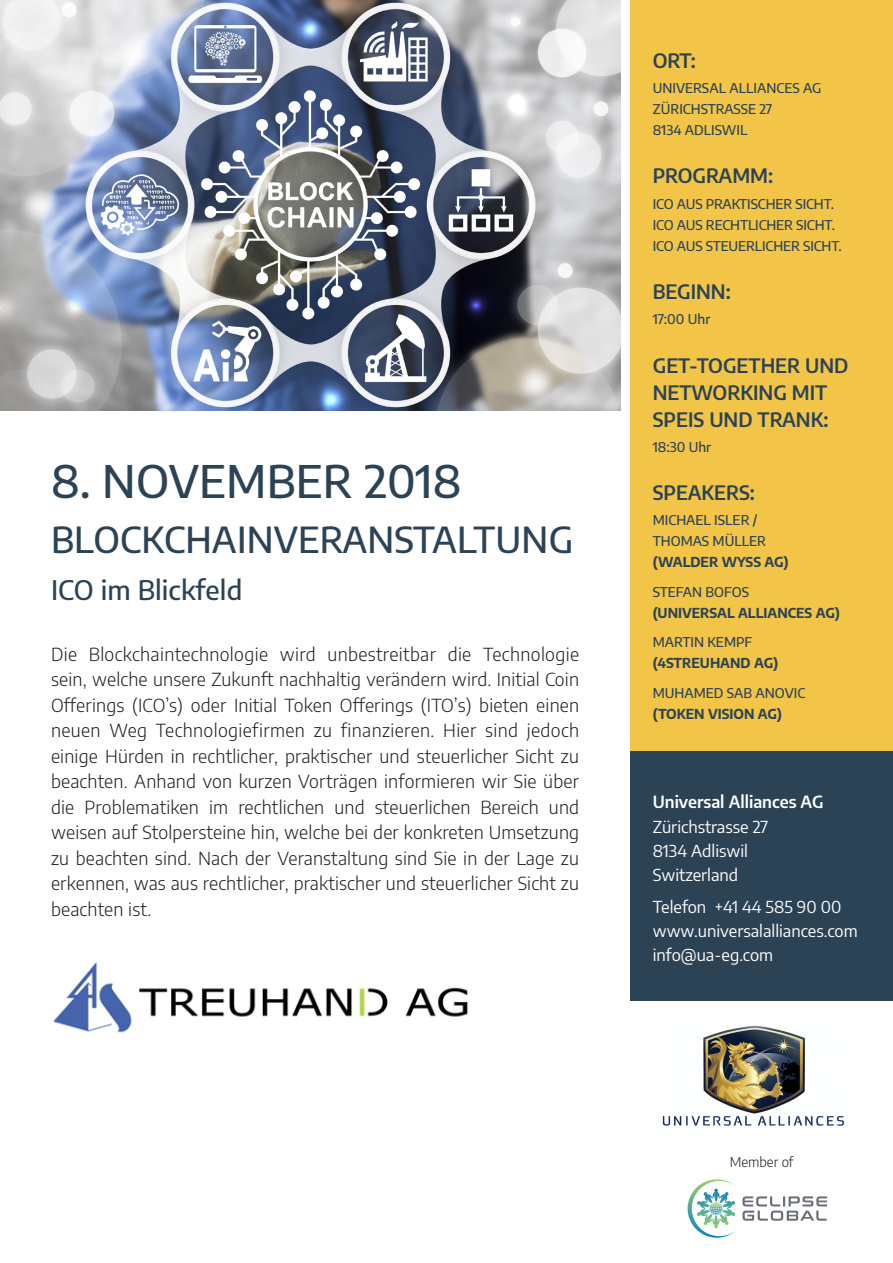
<style>
.page{position:relative;width:893px;height:1263px;background:#fff}
.page>*{position:absolute;margin:0;border:0;box-sizing:border-box;transform-origin:0 0}
.t1{font:500 45px "Encode Sans";letter-spacing:.005em;color:#2c4356}
.t2{font:500 36px "Encode Sans";letter-spacing:.005em;color:#2c4356}
.t3{font:500 27px "Encode Sans";letter-spacing:.005em;color:#2c4356}
.t4{font:600 19.5px/27px "Encode Sans";color:#2c4356}
.t5{font:300 18px/25.5px "Encode Sans";letter-spacing:.01em;color:#231f20;text-align:justify}
.t6{font:16.5px/24px "Encode Sans";color:#fff}
.t7{font:600 16.5px "Encode Sans";color:#fff}
.t8{font:500 13.5px/21px "Encode Sans";color:#2c4356}
.t9{font:700 13.5px "Encode Sans";color:#2c4356}
.t10{font:300 13.5px "Encode Sans";color:#231f20}
</style>
<div class="page">
<div style="left:630px;top:0;width:263px;height:789px;background:#f2c548"></div>
<div style="left:630px;top:752px;width:263px;height:249px;background:#2c4356"></div>
<img style="left:0;top:0;width:621px;height:410px">
<svg style="left:688px;top:1179px;width:47px;height:59px"></svg>
<svg style="left:742px;top:1196px;width:85px;height:25px"></svg>
<img style="left:662px;top:1025px;width:183px;height:101px">
<img style="left:53px;top:962px;width:415px;height:71px">
<h1 class="t1" style="left:51px;top:450px;width:412px">8. NOVEMBER 2018</h1>
<h2 class="t2" style="left:51px;top:514px;width:524px">BLOCKCHAINVERANSTALTUNG</h2>
<h3 class="t3" style="left:51px;top:570px;width:193px">ICO im Blickfeld</h3>
<p class="t5" style="left:51px;top:640px;width:530px">Die Blockchaintechnologie wird unbestreitbar die Technologie sein, welche unsere Zukunft nachhaltig verändern wird. Initial Coin Offerings (ICO’s) oder Initial Token Offerings (ITO’s) bieten einen neuen Weg Technologiefirmen zu finanzieren. Hier sind jedoch einige Hürden in rechtlicher, praktischer und steuerlicher Sicht zu beachten. Anhand von kurzen Vorträgen informieren wir Sie über die Problematiken im rechtlichen und steuerlichen Bereich und weisen auf Stolpersteine hin, welche bei der konkreten Umsetzung zu beachten sind. Nach der Veranstaltung sind Sie in der Lage zu erkennen, was aus rechtlicher, praktischer und steuerlicher Sicht zu beachten ist.</p>
<p class="t4" style="left:653px;top:46px;width:45px">ORT:</p>
<p class="t8" style="left:653px;top:77px;width:170px">UNIVERSAL ALLIANCES AG<br>ZÜRICHSTRASSE 27<br>8134 ADLISWIL</p>
<p class="t4" style="left:653px;top:162px;width:122px">PROGRAMM:</p>
<p class="t8" style="left:653px;top:193px;width:191px">ICO AUS PRAKTISCHER SICHT.<br>ICO AUS RECHTLICHER SICHT.<br>ICO AUS STEUERLICHER SICHT.</p>
<p class="t4" style="left:653px;top:277px;width:80px">BEGINN:</p>
<p class="t8" style="left:653px;top:308px;width:59px">17:00 Uhr</p>
<p class="t4" style="left:653px;top:351px;width:197px">GET-TOGETHER UND<br>NETWORKING MIT<br>SPEIS UND TRANK:</p>
<p class="t8" style="left:653px;top:436px;width:60px">18:30 Uhr</p>
<p class="t4" style="left:653px;top:478px;width:104px">SPEAKERS:</p>
<p class="t8" style="left:653px;top:509px;width:115px">MICHAEL ISLER /<br>THOMAS MÜLLER</p>
<p class="t9" style="left:653px;top:552px;width:137px">(WALDER WYSS AG)</p>
<p class="t8" style="left:653px;top:581px;width:98px">STEFAN BOFOS</p>
<p class="t9" style="left:653px;top:603px;width:189px">(UNIVERSAL ALLIANCES AG)</p>
<p class="t8" style="left:653px;top:631px;width:101px">MARTIN KEMPF</p>
<p class="t9" style="left:653px;top:653px;width:127px">(4STREUHAND AG)</p>
<p class="t8" style="left:653px;top:682px;width:154px">MUHAMED SAB ANOVIC</p>
<p class="t9" style="left:653px;top:704px;width:131px">(TOKEN VISION AG)</p>
<p class="t7" style="left:653px;top:790px;width:172px">Universal Alliances AG</p>
<p class="t6" style="left:653px;top:813px;width:117px">Zürichstrasse 27<br>8134 Adliswil<br>Switzerland</p>
<p class="t6" style="left:653px;top:894px;width:206px">Telefon +41 44 585 90 00 www.universalalliances.com info@ua-eg.com</p>
<p class="t10" style="left:730px;top:1152px;width:65px">Member of</p>
</div>
